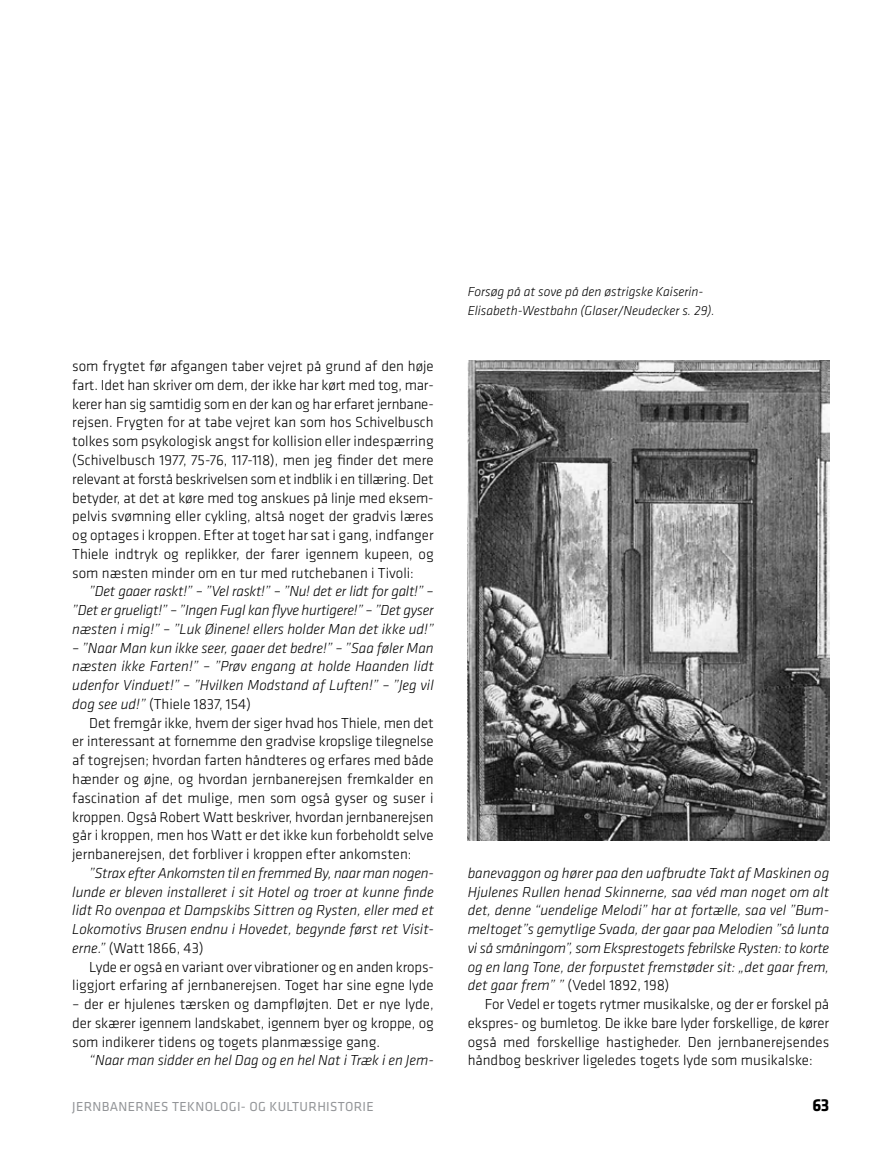
<style>
.page{position:relative;width:893px;height:1149px;background:#fff}
.page>*{position:absolute;margin:0;border:0;box-sizing:border-box;transform-origin:0 0}
.t1{font:700 18px "Klavika";color:#000}
.t2{font:300 15px/18.8px "Klavika";color:#000;text-align:justify}
.t3{font:italic 300 15px/18.8px "Klavika";color:#000;text-align:justify}
.t4{font:italic 300 13.5px/18.8px "Klavika";color:#000}
.t5{font:13.5px "Klavika";letter-spacing:.025em;color:#939598}
.s1{font-style:normal}
</style>
<div class="page">
<img style="left:468px;top:361px;width:361px;height:479px">
<p class="t2" style="left:72px;top:356px;width:363px">som frygtet før afgangen taber vejret på grund af den høje fart. Idet han skriver om dem, der ikke har kørt med tog, mar&shy;kerer han sig samtidig som en der kan og har erfaret jernbane&shy;rejsen. Frygten for at tabe vejret kan som hos Schivelbusch tolkes som psykologisk angst for kollision eller indespærring (Schivelbusch 1977, 75-76, 117-118), men jeg finder det mere relevant at forstå beskrivelsen som et indblik i en tillæring. Det betyder, at det at køre med tog anskues på linje med eksem&shy;pelvis svømning eller cykling, altså noget der gradvis læres og optages i kroppen. Efter at toget har sat i gang, indfanger Thiele indtryk og replikker, der farer igennem kupeen, og som næsten minder om en tur med rutchebanen i Tivoli:</p>
<p class="t3" style="left:72px;top:581px;width:363px;text-indent:17px">”Det gaaer raskt!” – ”Vel raskt!” – ”Nu! det er lidt for galt!” – ”Det er grueligt!” – ”Ingen Fugl kan flyve hurtigere!” – ”Det gyser næsten i mig!” – ”Luk Øinene! ellers holder Man det ikke ud!”</p>
<p class="t3" style="left:72px;top:638px;width:363px">– ”Naar Man kun ikke seer, gaaer det bedre!” – ”Saa føler Man næsten ikke Farten!” – ”Prøv engang at holde Haanden lidt udenfor Vinduet!” – ”Hvilken Modstand af Luften!” – ”Jeg vil dog see ud!” <span class="s1">(Thiele 1837, 154)</span></p>
<p class="t2" style="left:72px;top:713px;width:363px;text-indent:17px">Det fremgår ikke, hvem der siger hvad hos Thiele, men det er interessant at fornemme den gradvise kropslige tilegnelse af togrejsen; hvordan farten håndteres og erfares med både hænder og øjne, og hvordan jernbanerejsen fremkalder en fascination af det mulige, men som også gyser og suser i kroppen. Også Robert Watt beskriver, hvordan jernbanerejsen går i kroppen, men hos Watt er det ikke kun forbeholdt selve jernbanerejsen, det forbliver i kroppen efter ankomsten:</p>
<p class="t3" style="left:72px;top:863px;width:363px;text-indent:17px">”Strax efter Ankomsten til en fremmed By, naar man nogen&shy;lunde er bleven installeret i sit Hotel og troer at kunne finde lidt Ro ovenpaa et Dampskibs Sittren og Rysten, eller med et Lokomotivs Brusen endnu i Hovedet, begynde først ret Visit&shy;erne.” <span class="s1">(Watt 1866, 43)</span></p>
<p class="t2" style="left:72px;top:956px;width:363px;text-align:right">Lyde er også en variant over vibrationer og en anden krops&shy;liggjort erfaring af jernbanerejsen. Toget har sine egne lyde</p>
<p class="t2" style="left:72px;top:994px;width:363px">– der er hjulenes tærsken og dampfløjten. Det er nye lyde, der skærer igennem landskabet, igennem byer og kroppe, og som indikerer tidens og togets planmæssige gang.</p>
<p class="t3" style="left:89px;top:1050px;width:346px">“Naar man sidder en hel Dag og en hel Nat i Træk i en Jem-</p>
<p class="t4" style="left:468px;top:282px;width:249px">Forsøg på at sove på den østrigske Kaiserin-<br>Elisabeth-Westbahn (Glaser/Neudecker s. 29).</p>
<p class="t3" style="left:468px;top:863px;width:363px">banevaggon og hører paa den uafbrudte Takt af Maskinen og Hjulenes Rullen henad Skinnerne, saa véd man noget om alt det, denne “uendelige Melodi” har at fortælle, saa vel ”Bum&shy;meltoget”s gemytlige Svada, der gaar paa Melodien ”så lunta vi så småningom”, som Eksprestogets febrilske Rysten: to korte og en lang Tone, der forpustet fremstøder sit: „det gaar frem, det gaar frem” ” <span class="s1">(Vedel 1892, 198)</span></p>
<p class="t2" style="left:468px;top:994px;width:363px;text-indent:17px">For Vedel er togets rytmer musikalske, og der er forskel på ekspres- og bumletog. De ikke bare lyder forskellige, de kører også med forskellige hastigheder. Den jernbanerejsendes håndbog beskriver ligeledes togets lyde som musikalske:</p>
<p class="t5" style="left:72px;top:1097px;width:303px">JERNBANERNES TEKNOLOGI- OG KULTURHISTORIE</p>
<p class="t1" style="left:812px;top:1092px;width:18px">63</p>
</div>
